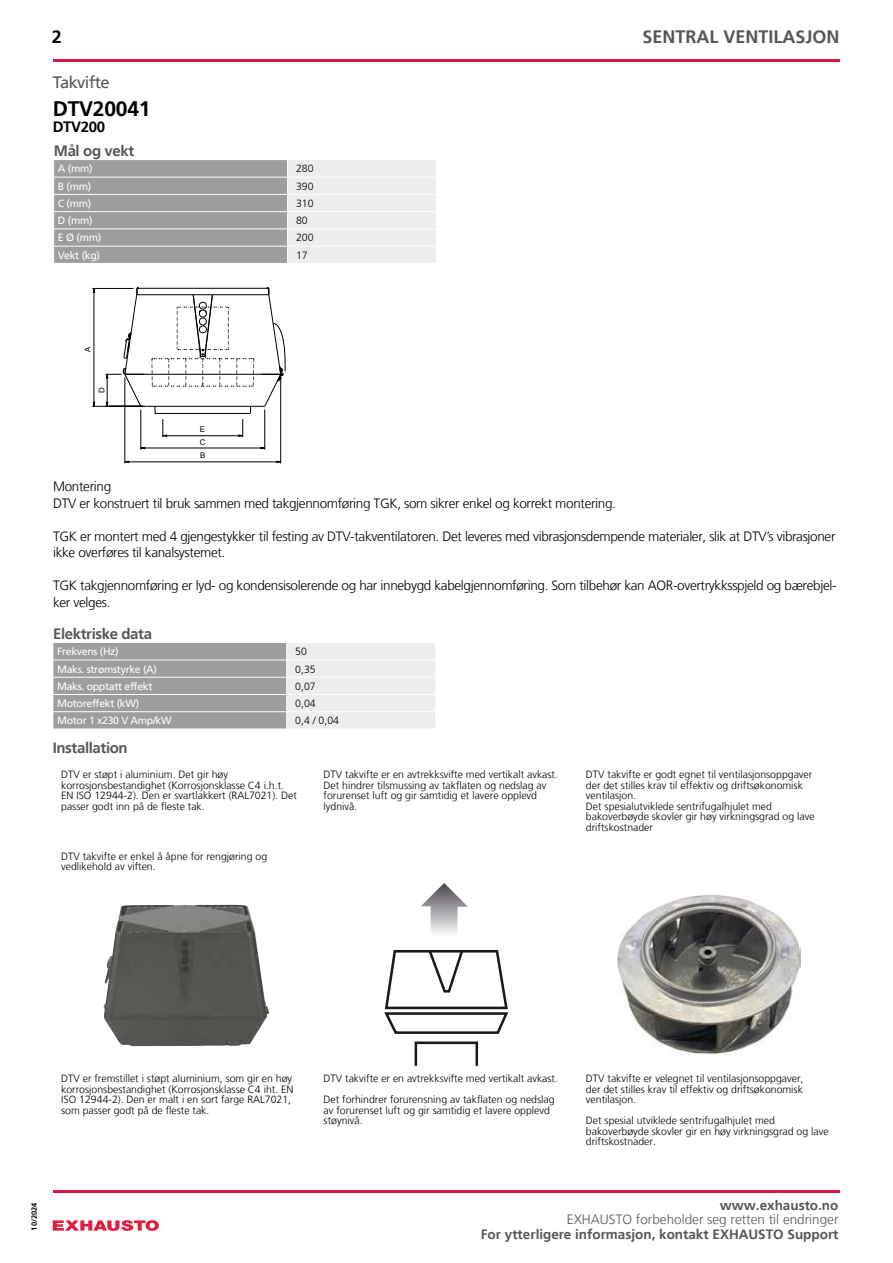
<style>
.page{position:relative;width:893px;height:1263px;background:#fff}
.page>*{position:absolute;margin:0;border:0;box-sizing:border-box;transform-origin:0 0}
.t1{font:700 21px "Frutiger LT";letter-spacing:-.01em;color:#000}
.t2{font:700 18px "Frutiger LT";color:#575756}
.t3{font:700 18px "Frutiger LT";color:#000}
.t4{font:16.5px "Frutiger LT";letter-spacing:-.035em;color:#575756}
.t5{font:700 15px "Frutiger LT";letter-spacing:-.025em;color:#575756}
.t6{font:700 15px "Frutiger LT";letter-spacing:-.025em;color:#000}
.t7{font:300 13.5px/16.5px "Frutiger LT";letter-spacing:-.025em;color:#000}
.t8{font:700 13.5px "Frutiger LT";color:#575756}
.t9{font:300 13.5px "Frutiger LT";color:#575756}
.t10{font:300 10.5px/10.5px "Frutiger LT";color:#000}
.t11{font:10.5px "Frutiger LT";letter-spacing:-.03em;color:#fff}
.t12{font:7.95px/13px "Arial";color:#000;text-align:justify}
.t13{font:700 7.5px "Frutiger LT";color:#000}
</style>
<div class="page">
<svg style="left:53px;top:1220px;width:106px;height:11px"></svg>
<hr style="left:53px;top:60px;width:786px;height:2px;background:#df1641">
<hr style="left:53px;top:1190px;width:786px;height:2px;background:#df1641">
<svg style="left:53px;top:160px;width:383px;height:103px;background:#bfbfbf"></svg>
<hr style="left:148px;top:406px;width:117px;height:1px;background:#000">
<hr style="left:213px;top:294px;width:56px;height:1px;background:#000">
<hr style="left:125px;top:374px;width:156px;height:1px;background:#000">
<hr style="left:137px;top:288px;width:132px;height:1px;background:#000">
<svg style="left:261px;top:287px;width:24px;height:120px"></svg>
<hr style="left:92px;top:288px;width:41px;height:1px;background:#000">
<hr style="left:92px;top:406px;width:50px;height:1px;background:#000">
<hr style="left:94px;top:293px;width:1px;height:109px;background:#000">
<svg style="left:106px;top:287px;width:148px;height:150px"></svg>
<hr style="left:141px;top:409px;width:1px;height:41px;background:#000">
<hr style="left:264px;top:409px;width:1px;height:41px;background:#000">
<hr style="left:145px;top:448px;width:116px;height:1px;background:#000">
<svg style="left:260px;top:447px;width:6px;height:2px"></svg>
<hr style="left:125px;top:377px;width:1px;height:86px;background:#000">
<hr style="left:280px;top:380px;width:1px;height:83px;background:#000">
<hr style="left:129px;top:462px;width:148px;height:1px;background:#000">
<svg style="left:53px;top:643px;width:382px;height:86px;background:#bfbfbf"></svg>
<img style="left:103px;top:904px;width:167px;height:142px">
<svg style="left:384px;top:950px;width:124px;height:84px"></svg>
<svg style="left:421px;top:883px;width:47px;height:50px"></svg>
<svg style="left:415px;top:1041px;width:63px;height:25px"></svg>
<img style="left:617px;top:895px;width:183px;height:160px">
<h2 class="t3" style="left:52px;top:27px;width:12px">2</h2>
<h3 class="t4" style="left:53px;top:73px;width:59px">Takvifte</h3>
<h1 class="t1" style="left:53px;top:96px;width:99px">DTV20041</h1>
<h3 class="t6" style="left:53px;top:118px;width:54px">DTV200</h3>
<h3 class="t5" style="left:54px;top:142px;width:82px">Mål og vekt</h3>
<p class="t11" style="left:58px;top:163px;width:36px">A (mm)</p>
<p class="t10" style="left:296px;top:164px;width:19px">280</p>
<p class="t11" style="left:58px;top:180px;width:35px">B (mm)</p>
<p class="t10" style="left:296px;top:181px;width:19px">390</p>
<p class="t11" style="left:58px;top:197px;width:35px">C (mm)</p>
<p class="t10" style="left:296px;top:198px;width:19px">310</p>
<p class="t11" style="left:58px;top:214px;width:36px">D (mm)</p>
<p class="t10" style="left:296px;top:215px;width:13px">80</p>
<p class="t11" style="left:58px;top:232px;width:45px">E Ø (mm)</p>
<p class="t10" style="left:296px;top:233px;width:19px">200</p>
<p class="t11" style="left:58px;top:249px;width:44px">Vekt (kg)</p>
<p class="t10" style="left:296px;top:250px;width:13px">17</p>
<p class="t12" style="left:81px;top:352px;width:7px;rotate:-90deg">A</p>
<p class="t12" style="left:95px;top:393px;width:7px;rotate:-90deg">D</p>
<p class="t12" style="left:200px;top:423px;width:7px">E C B</p>
<h2 class="t2" style="left:642px;top:27px;width:199px">SENTRAL VENTILASJON</h2>
<p class="t7" style="left:53px;top:479px;width:564px">Montering<br>DTV er konstruert til bruk sammen med takgjennomføring TGK, som sikrer enkel og korrekt montering.</p>
<p class="t7" style="left:53px;top:528px;width:784px">TGK er montert med 4 gjengestykker til festing av DTV-takventilatoren. Det leveres med vibrasjonsdempende materialer, slik at DTV’s vibrasjoner ikke overføres til kanalsystemet.</p>
<p class="t7" style="left:53px;top:578px;width:785px">TGK takgjennomføring er lyd- og kondensisolerende og har innebygd kabelgjennomføring. Som tilbehør kan AOR-overtrykksspjeld og bærebjel&shy;ker velges.</p>
<h3 class="t5" style="left:53px;top:625px;width:100px">Elektriske data</h3>
<p class="t11" style="left:57px;top:645px;width:63px">Frekvens (Hz)</p>
<p class="t10" style="left:295px;top:646px;width:13px">50</p>
<p class="t11" style="left:57px;top:663px;width:101px">Maks. strømstyrke (A)</p>
<p class="t10" style="left:295px;top:664px;width:22px">0,35</p>
<p class="t11" style="left:57px;top:680px;width:97px">Maks. opptatt effekt</p>
<p class="t10" style="left:295px;top:681px;width:22px">0,07</p>
<p class="t11" style="left:57px;top:697px;width:84px">Motoreffekt (kW)</p>
<p class="t10" style="left:295px;top:698px;width:22px">0,04</p>
<p class="t11" style="left:57px;top:714px;width:116px">Motor 1 x230 V Amp/kW</p>
<p class="t10" style="left:295px;top:715px;width:45px">0,4 / 0,04</p>
<h3 class="t5" style="left:53px;top:739px;width:77px">Installation</h3>
<p class="t10" style="left:61px;top:769px;width:237px">DTV er støpt i aluminium. Det gir høy korrosjonsbestandighet (Korrosjonsklasse C4 i.h.t.<br>EN ISO 12944-2). Den er svartlakkert (RAL7021). Det passer godt inn på de fleste tak.</p>
<p class="t10" style="left:324px;top:769px;width:236px">DTV takvifte er en avtrekksvifte med vertikalt avkast.<br>Det hindrer tilsmussing av takflaten og nedslag av forurenset luft og gir samtidig et lavere opplevd lydnivå.</p>
<p class="t10" style="left:586px;top:769px;width:230px">DTV takvifte er godt egnet til ventilasjonsoppgaver der det stilles krav til effektiv og driftsøkonomisk ventilasjon.<br>Det spesialutviklede sentrifugalhjulet med bakoverbøyde skovler gir høy virkningsgrad og lave driftskostnader</p>
<p class="t10" style="left:61px;top:851px;width:207px">DTV takvifte er enkel å åpne for rengjøring og vedlikehold av viften.</p>
<p class="t13" style="left:30px;top:1230px;width:29px;rotate:-90deg">10/2024</p>
<p class="t10" style="left:61px;top:1073px;width:234px">DTV er fremstillet i støpt aluminium, som gir en høy korrosjonsbestandighet (Korrosjonsklasse C4 iht. EN ISO 12944-2). Den er malt i en sort farge RAL7021, som passer godt på de fleste tak.</p>
<p class="t10" style="left:324px;top:1068px;width:236px;line-height:21px">DTV takvifte er en avtrekksvifte med vertikalt avkast.<br>Det forhindrer forurensning av takflaten og nedslag</p>
<p class="t10" style="left:324px;top:1105px;width:228px">av forurenset luft og gir samtidig et lavere opplevd støynivå.</p>
<p class="t10" style="left:586px;top:1073px;width:219px;text-align:justify">DTV takvifte er velegnet til ventilasjonsoppgaver, der det stilles krav til effektiv og driftsøkonomisk ventilasjon.</p>
<p class="t10" style="left:586px;top:1115px;width:244px">Det spesial utviklede sentrifugalhjulet med bakoverbøyde skovler gir en høy virkningsgrad og lave driftskostnader.</p>
<p class="t8" style="left:720px;top:1198px;width:120px">www.exhausto.no</p>
<p class="t9" style="left:567px;top:1212px;width:273px">EXHAUSTO forbeholder seg retten til endringer</p>
<p class="t8" style="left:481px;top:1226px;width:359px">For ytterligere informasjon, kontakt EXHAUSTO Support</p>
</div>
